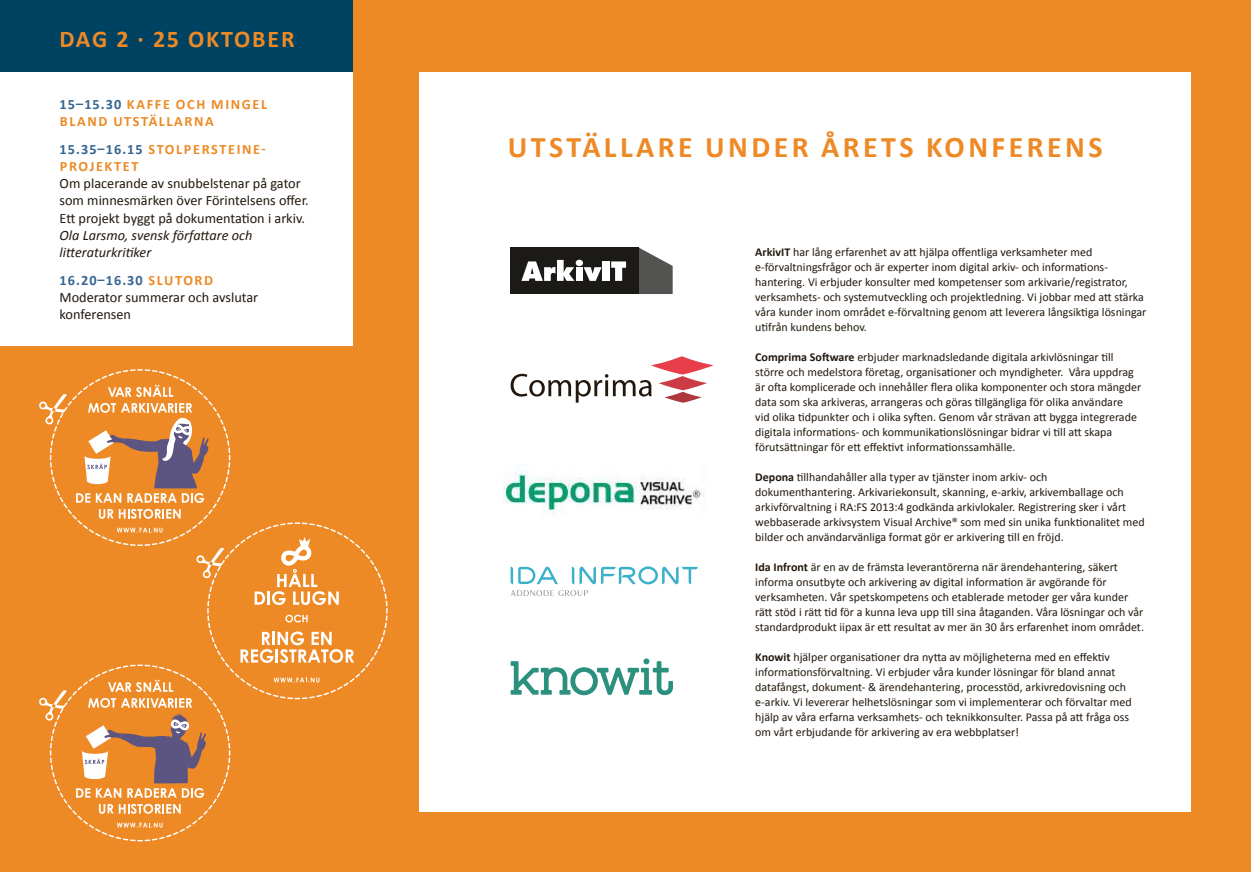
<style>
.page{position:relative;width:1251px;height:872px;background:#fff}
.page>*{position:absolute;margin:0;border:0;box-sizing:border-box;transform-origin:0 0}
.t1{font:700 30px "Calibri";letter-spacing:.115em;color:#ed8a26}
.t2{font:700 24px "Calibri";letter-spacing:.075em;color:#ed8a26}
.t3{font:14.25px/17.2px "Calibri";color:#22180d}
.t4{font:700 14.25px/17.2px "Calibri";letter-spacing:.115em;color:#ed8a26}
.t5{font:italic 14.25px/17.2px "Calibri";color:#22180d}
.t6{font:12px/15px "Calibri";color:#22180d}
.s1{color:#366692}
.s2{font-weight:700;color:#366692}
.s3{font-weight:700;color:#ed8a26}
.s4{font-weight:700}
</style>
<div class="page">
<div style="left:0;top:0;width:355px;height:71px;background:#004262"></div>
<div style="left:357px;top:0;width:893px;height:71px;background:#ed8a26"></div>
<div style="left:0;top:812px;width:1250px;height:60px;background:#ed8a26"></div>
<div style="left:353px;top:0;width:66px;height:825px;background:#ed8a26"></div>
<div style="left:1191px;top:26px;width:59px;height:800px;background:#ed8a26"></div>
<svg style="left:510px;top:356px;width:203px;height:47px"></svg>
<svg style="left:638px;top:247px;width:34px;height:47px"></svg>
<div style="left:510px;top:247px;width:128px;height:47px;background:#1c1a16"></div>
<svg style="left:521px;top:260px;width:53px;height:21px"></svg>
<div style="left:576px;top:267px;width:6px;height:14px;background:#fff"></div>
<div style="left:575px;top:260px;width:8px;height:6px;background:#fff;border-radius:50%"></div>
<svg style="left:583px;top:267px;width:18px;height:14px"></svg>
<div style="left:602px;top:261px;width:7px;height:20px;background:#fff"></div>
<svg style="left:611px;top:261px;width:15px;height:20px"></svg>
<img style="left:503px;top:467px;width:202px;height:49px">
<svg style="left:510px;top:658px;width:163px;height:37px"></svg>
<svg style="left:510px;top:566px;width:187px;height:18px"></svg>
<svg style="left:510px;top:590px;width:78px;height:6px"></svg>
<div style="left:0;top:346px;width:417px;height:526px;background:#ed8a26"></div>
<svg style="left:39px;top:369px;width:349px;height:473px"></svg>
<h2 class="t2" style="left:60px;top:23px;width:236px">DAG 2 · 25 OKTOBER</h2>
<p class="t4" style="left:60px;top:95px;width:209px"><span class="s1">15–15.30</span> KAFFE OCH MINGEL<br>BLAND UTSTÄLLARNA</p>
<p class="t4" style="left:60px;top:140px;width:208px"><span class="s1">15.35–16.15</span> STOLPERSTEINE-<br>PROJEKTET</p>
<p class="t3" style="left:60px;top:175px;width:251px">Om placerande av snubbelstenar på gator som minnesmärken över Förintelsens offer.<br>Ett projekt byggt på dokumentation i arkiv.</p>
<p class="t5" style="left:60px;top:226px;width:194px">Ola Larsmo, svensk författare och litteraturkritiker</p>
<p class="t3" style="left:60px;top:271px;width:200px"><span class="s2">16.20–16.30</span> <span class="s3">SLUTORD<br></span>Moderator summerar och avslutar konferensen</p>
<h1 class="t1" style="left:508px;top:128px;width:596px">UTSTÄLLARE UNDER ÅRETS KONFERENS</h1>
<p class="t6" style="left:755px;top:244px;width:392px"><span class="s4">ArkivIT</span> har lång erfarenhet av att hjälpa offentliga verksamheter med e-förvaltningsfrågor och är experter inom digital arkiv- och informations&shy;hantering. Vi erbjuder konsulter med kompetenser som arkivarie/registrator, verksamhets- och systemutveckling och projektledning. Vi jobbar med att stärka våra kunder inom området e-förvaltning genom att leverera långsiktiga lösningar utifrån kundens behov.</p>
<p class="t6" style="left:755px;top:349px;width:387px"><span class="s4">Comprima Software</span> erbjuder marknadsledande digitala arkivlösningar till större och medelstora företag, organisationer och myndigheter. Våra uppdrag är ofta komplicerade och innehåller flera olika komponenter och stora mängder data som ska arkiveras, arrangeras och göras tillgängliga för olika användare<br>vid olika tidpunkter och i olika syften. Genom vår strävan att bygga integrerade digitala informations- och kommunikationslösningar bidrar vi till att skapa förutsättningar för ett effektivt informationssamhälle.</p>
<p class="t6" style="left:755px;top:469px;width:391px"><span class="s4">Depona</span> tillhandahåller alla typer av tjänster inom arkiv- och dokumenthantering. Arkivariekonsult, skanning, e-arkiv, arkivemballage och arkivförvaltning i RA:FS 2013:4 godkända arkivlokaler. Registrering sker i vårt webbaserade arkivsystem Visual Archive® som med sin unika funktionalitet med bilder och användarvänliga format gör er arkivering till en fröjd.</p>
<p class="t6" style="left:755px;top:559px;width:390px"><span class="s4">Ida Infront</span> är en av de främsta leverantörerna när ärendehantering, säkert informa onsutbyte och arkivering av digital information är avgörande för verksamheten. Vår spetskompetens och etablerade metoder ger våra kunder rätt stöd i rätt tid för a kunna leva upp till sina åtaganden. Våra lösningar och vår standardprodukt iipax är ett resultat av mer än 30 års erfarenhet inom området.</p>
<p class="t6" style="left:755px;top:649px;width:378px"><span class="s4">Knowit</span> hjälper organisationer dra nytta av möjligheterna med en effektiv informationsförvaltning. Vi erbjuder våra kunder lösningar för bland annat datafångst, dokument- &amp; ärendehantering, processtöd, arkivredovisning och e-arkiv. Vi levererar helhetslösningar som vi implementerar och förvaltar med hjälp av våra erfarna verksamhets- och teknikkonsulter. Passa på att fråga oss om vårt erbjudande för arkivering av era webbplatser!</p>
</div>
